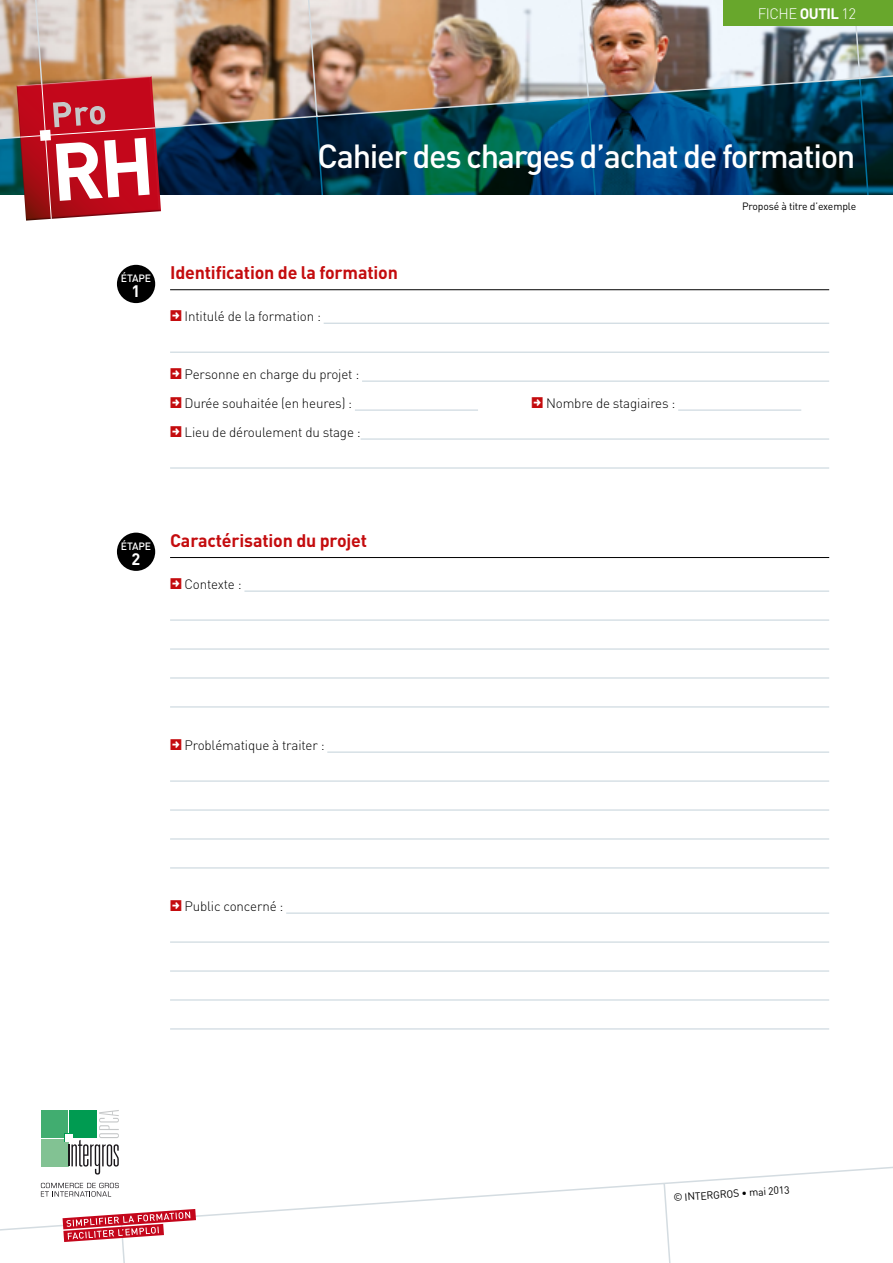
<style>
.page{position:relative;width:893px;height:1263px;background:#fff}
.page>*{position:absolute;margin:0;border:0;box-sizing:border-box;transform-origin:0 0}
.t1{font:500 33px "DIN";letter-spacing:-.04em;color:#fff}
.Titre_rouge{font:700 18px "DIN";letter-spacing:-.01em;color:#c40c0e}
.t2{font:700 16.5px "DIN";color:#fff}
.t3{font:300 15px "DIN";letter-spacing:-.03em;color:#fff}
.Texte_courant{font:300 13.5px "DIN";letter-spacing:-.01em;color:#000}
.t4{font:10.5px "DIN";letter-spacing:-.01em;color:#000}
.t5{font:500 10.5px "DIN";letter-spacing:-.01em;color:#fff}
.s1{font-weight:700}
.s2{font-family:"Mini Pics Directional SA";font-weight:400;color:#c40c0e}
</style>
<div class="page">
<img style="left:0;top:0;width:893px;height:1263px">
<img style="left:180px;top:75px;width:713px;height:121px">
<div style="left:0;top:196px;width:893px;height:952px;background:#fff"></div>
<div style="left:723px;top:0;width:170px;height:26px;background:#68a72c"></div>
<svg style="left:63px;top:1209px;width:133px;height:33px"></svg>
<svg style="left:40px;top:1148px;width:29px;height:19px"></svg>
<div style="left:41px;top:1138px;width:28px;height:28px;background:#82c293"></div>
<div style="left:41px;top:1110px;width:28px;height:28px;background:#41ad70"></div>
<div style="left:69px;top:1110px;width:28px;height:28px;background:#009b51"></div>
<div style="left:65px;top:1134px;width:8px;height:7px;background:#fff"></div>
<hr style="left:68px;top:1144px;width:2px;height:22px;background:#1a171b">
<svg style="left:71px;top:1110px;width:48px;height:64px"></svg>
<svg style="left:41px;top:1183px;width:78px;height:13px"></svg>
<svg style="left:0;top:68px;width:180px;height:153px"></svg>
<hr style="left:170px;top:289px;width:659px;height:1px;background:#000">
<hr style="left:170px;top:557px;width:659px;height:1px;background:#000">
<hr style="left:324px;top:323px;width:505px;height:1px;background:#c3d1d9">
<hr style="left:170px;top:352px;width:659px;height:1px;background:#c3d1d9">
<hr style="left:362px;top:381px;width:467px;height:1px;background:#c3d1d9">
<hr style="left:355px;top:410px;width:123px;height:1px;background:#c3d1d9">
<hr style="left:678px;top:410px;width:123px;height:1px;background:#c3d1d9">
<hr style="left:361px;top:439px;width:468px;height:1px;background:#c3d1d9">
<hr style="left:170px;top:468px;width:659px;height:1px;background:#c3d1d9">
<hr style="left:244px;top:591px;width:585px;height:1px;background:#c3d1d9">
<hr style="left:170px;top:620px;width:659px;height:1px;background:#c3d1d9">
<hr style="left:170px;top:649px;width:659px;height:1px;background:#c3d1d9">
<hr style="left:170px;top:678px;width:659px;height:1px;background:#c3d1d9">
<hr style="left:170px;top:706px;width:659px;height:1px;background:#c3d1d9">
<hr style="left:327px;top:752px;width:502px;height:1px;background:#c3d1d9">
<hr style="left:170px;top:781px;width:659px;height:1px;background:#c3d1d9">
<hr style="left:170px;top:810px;width:659px;height:1px;background:#c3d1d9">
<hr style="left:170px;top:839px;width:659px;height:1px;background:#c3d1d9">
<hr style="left:170px;top:867px;width:659px;height:1px;background:#c3d1d9">
<hr style="left:286px;top:913px;width:543px;height:1px;background:#c3d1d9">
<hr style="left:170px;top:942px;width:659px;height:1px;background:#c3d1d9">
<hr style="left:170px;top:971px;width:659px;height:1px;background:#c3d1d9">
<hr style="left:170px;top:999px;width:659px;height:1px;background:#c3d1d9">
<hr style="left:170px;top:1028px;width:659px;height:1px;background:#c3d1d9">
<div style="left:117px;top:265px;width:38px;height:38px;background:#000;border-radius:50%"></div>
<div style="left:117px;top:533px;width:38px;height:38px;background:#000;border-radius:50%"></div>
<p class="t3" style="left:758px;top:4px;width:100px">FICHE <span class="s1">OUTIL</span> 12</p>
<p class="t1" style="left:317px;top:135px;width:539px">Cahier des charges d’achat de formation</p>
<p class="t4" style="left:742px;top:200px;width:116px">Proposé à titre d’exemple</p>
<p class="t5" style="left:121px;top:272px;width:32px">ÉTAPE</p>
<p class="t2" style="left:132px;top:280px;width:10px">1</p>
<p class="Titre_rouge" style="left:170px;top:260px;width:229px">Identification de la formation</p>
<p class="Texte_courant" style="left:170px;top:308px;width:152px"><span class="s2">.</span> Intitulé de la formation :</p>
<p class="Texte_courant" style="left:170px;top:366px;width:191px"><span class="s2">.</span> Personne en charge du projet :</p>
<p class="Texte_courant" style="left:170px;top:395px;width:184px"><span class="s2">.</span> Durée souhaitée (en heures) :</p>
<p class="Texte_courant" style="left:532px;top:395px;width:145px"><span class="s2">.</span> Nombre de stagiaires :</p>
<p class="Texte_courant" style="left:170px;top:424px;width:192px"><span class="s2">.</span> Lieu de déroulement du stage :</p>
<p class="t5" style="left:121px;top:539px;width:32px">ÉTAPE</p>
<p class="t2" style="left:132px;top:548px;width:10px">2</p>
<p class="Titre_rouge" style="left:170px;top:528px;width:199px">Caractérisation du projet</p>
<p class="Texte_courant" style="left:170px;top:576px;width:73px"><span class="s2">.</span> Contexte :</p>
<p class="Texte_courant" style="left:170px;top:737px;width:156px"><span class="s2">.</span> Problématique à traiter :</p>
<p class="Texte_courant" style="left:170px;top:898px;width:115px"><span class="s2">.</span> Public concerné :</p>
<p class="t4" style="left:673px;top:1191px;width:118px;rotate:-4deg">© INTERGROS • mai 2013</p>
</div>
